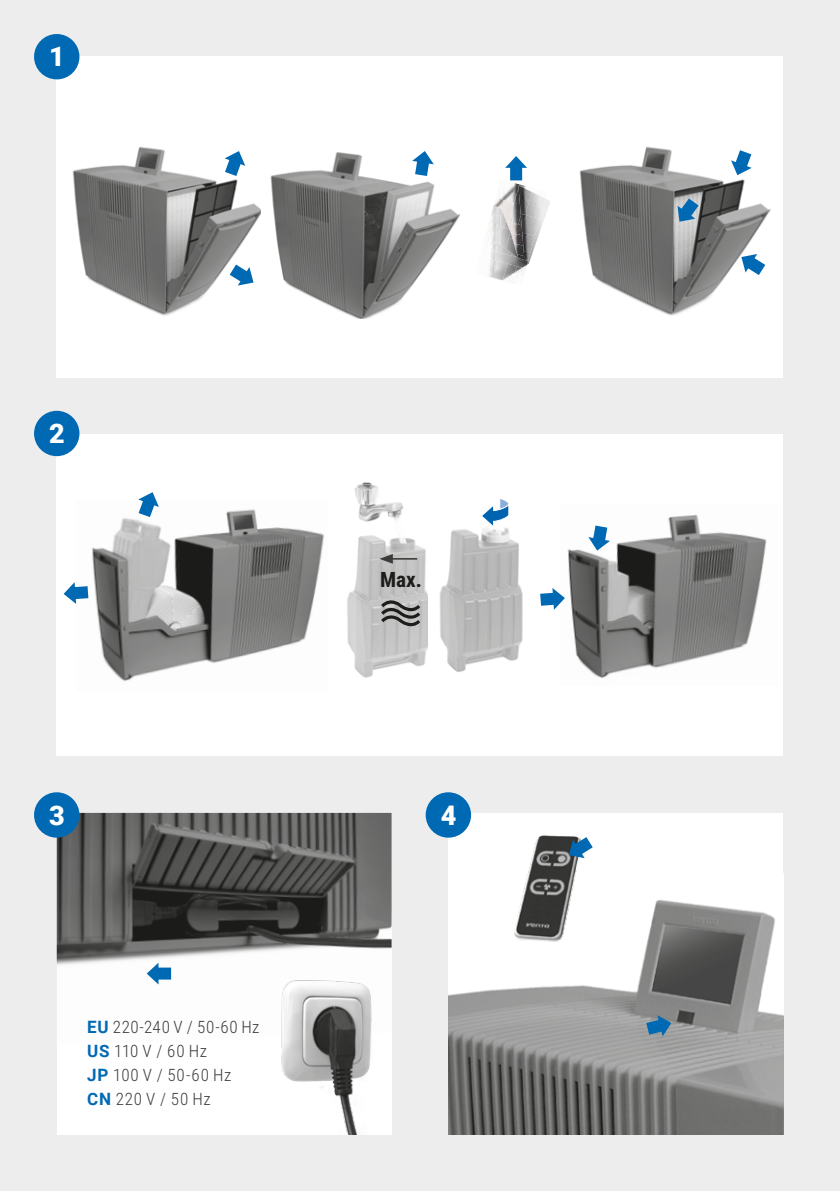
<style>
.page{position:relative;width:840px;height:1191px;background:#fff}
.page>*{position:absolute;margin:0;border:0;box-sizing:border-box;transform-origin:0 0}
.t1{font:900 27px "Roboto";color:#fff}
.t2{font:700 21.2px "Roboto Condensed";color:#1d1d1b}
.t3{font:300 17px/24px "Roboto Condensed";letter-spacing:.035em;color:#3c3c3b}
.s1{font-family:"Roboto";font-weight:700;color:#0069b4}
</style>
<div class="page">
<div style="left:0;top:0;width:839px;height:1191px;background:#ededed"></div>
<div style="left:57px;top:57px;width:725px;height:321px;background:#fff"></div>
<div style="left:34px;top:34px;width:45px;height:45px;background:#0069b4;border-radius:50%"></div>
<img style="left:72px;top:146px;width:189px;height:170px">
<img style="left:579px;top:146px;width:192px;height:170px">
<img style="left:270px;top:152px;width:190px;height:167px">
<div style="left:57px;top:435px;width:725px;height:321px;background:#fff"></div>
<div style="left:34px;top:411px;width:45px;height:45px;background:#0069b4;border-radius:50%"></div>
<img style="left:347px;top:482px;width:81px;height:196px">
<img style="left:439px;top:529px;width:84px;height:143px">
<svg style="left:482px;top:499px;width:27px;height:30px"></svg>
<div style="left:57px;top:813px;width:334px;height:321px;background:#fff"></div>
<img style="left:57px;top:813px;width:334px;height:172px">
<div style="left:34px;top:792px;width:45px;height:45px;background:#0069b4;border-radius:50%"></div>
<div style="left:448px;top:813px;width:334px;height:321px;background:#fff"></div>
<img style="left:448px;top:900px;width:334px;height:234px">
<img style="left:514px;top:835px;width:66px;height:106px">
<div style="left:425px;top:792px;width:46px;height:45px;background:#0069b4;border-radius:50%"></div>
<div style="left:510px;top:165px;width:12px;height:15px;background:#0069b4"></div>
<svg style="left:505px;top:156px;width:22px;height:12px"></svg>
<svg style="left:215px;top:146px;width:36px;height:43px"></svg>
<svg style="left:724px;top:146px;width:36px;height:36px"></svg>
<svg style="left:667px;top:185px;width:43px;height:46px;background:#74838d"></svg>
<svg style="left:407px;top:151px;width:30px;height:38px"></svg>
<svg style="left:216px;top:253px;width:45px;height:41px"></svg>
<svg style="left:731px;top:245px;width:40px;height:41px"></svg>
<img style="left:496px;top:179px;width:23px;height:20px">
<img style="left:509px;top:184px;width:12px;height:15px">
<img style="left:518px;top:185px;width:13px;height:14px">
<img style="left:525px;top:192px;width:20px;height:7px">
<svg style="left:489px;top:199px;width:61px;height:81px"></svg>
<img style="left:567px;top:514px;width:200px;height:164px">
<svg style="left:584px;top:514px;width:31px;height:42px"></svg>
<svg style="left:540px;top:586px;width:29px;height:26px"></svg>
<img style="left:92px;top:509px;width:232px;height:173px">
<svg style="left:63px;top:579px;width:38px;height:27px"></svg>
<svg style="left:129px;top:492px;width:36px;height:38px"></svg>
<svg style="left:379px;top:554px;width:38px;height:10px"></svg>
<svg style="left:377px;top:597px;width:46px;height:32px"></svg>
<div style="left:155px;top:967px;width:16px;height:12px;background:#0069b4"></div>
<svg style="left:147px;top:962px;width:11px;height:22px"></svg>
<img style="left:249px;top:962px;width:142px;height:172px">
<svg style="left:632px;top:1010px;width:45px;height:33px"></svg>
<svg style="left:559px;top:835px;width:34px;height:32px"></svg>
<h1 class="t1" style="left:49px;top:38px;width:17px">1</h1>
<h1 class="t1" style="left:49px;top:414px;width:17px">2</h1>
<p class="t2" style="left:380px;top:564px;width:43px">Max.</p>
<h1 class="t1" style="left:49px;top:796px;width:17px">3</h1>
<h1 class="t1" style="left:440px;top:796px;width:17px">4</h1>
<p class="t3" style="left:87px;top:1014px;width:174px"><span class="s1">EU</span> 220-240 V / 50-60 Hz<br><span class="s1">US</span> 110 V / 60 Hz<br><span class="s1">JP</span> 100 V / 50-60 Hz<br><span class="s1">CN</span> 220 V / 50 Hz</p>
</div>
